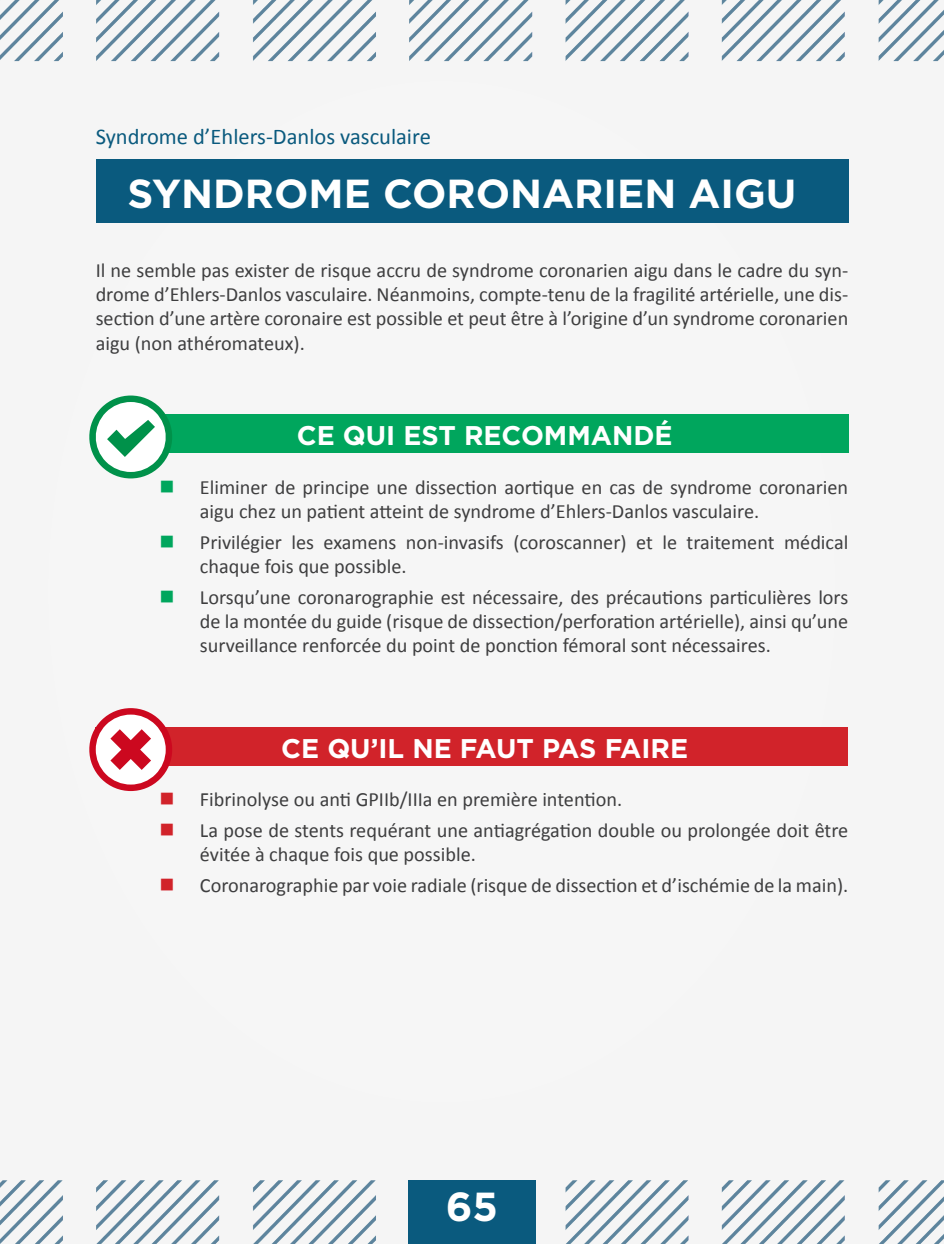
<style>
.page{position:relative;width:944px;height:1244px;background:#fff}
.page>*{position:absolute;margin:0;border:0;box-sizing:border-box;transform-origin:0 0}
.t1{font:700 40.5px "Gotham";color:#fff}
.t2{font:700 27px "Gotham";color:#fff}
.t3{font:22.5px "Calibri";color:#0a5a7e}
.t4{font:20.25px/24.3px "Calibri";color:#3e3e3f}
</style>
<div class="page">
<div style="left:96px;top:159px;width:752px;height:64px;background:#0a5a7e"></div>
<div style="left:96px;top:727px;width:752px;height:38px;background:#d1232a"></div>
<div style="left:96px;top:415px;width:752px;height:38px;background:#00a65d"></div>
<img style="left:0;top:0;width:944px;height:62px">
<img style="left:0;top:1180px;width:944px;height:64px">
<div style="left:408px;top:1180px;width:128px;height:64px;background:#0a5a7e"></div>
<svg style="left:89px;top:708px;width:87px;height:84px"></svg>
<svg style="left:89px;top:395px;width:87px;height:84px"></svg>
<p class="t3" style="left:96px;top:123px;width:337px">Syndrome d’Ehlers-Danlos vasculaire</p>
<p class="t1" style="left:128px;top:171px;width:670px">SYNDROME CORONARIEN AIGU</p>
<p class="t4" style="left:96px;top:258px;width:754px;text-align:justify">Il ne semble pas exister de risque accru de syndrome coronarien aigu dans le cadre du syn&shy;drome d’Ehlers-Danlos vasculaire. Néanmoins, compte-tenu de la fragilité artérielle, une dis&shy;section d’une artère coronaire est possible et peut être à l’origine d’un syndrome coronarien aigu (non athéromateux).</p>
<p class="t2" style="left:297px;top:420px;width:377px">CE QUI EST RECOMMANDÉ</p>
<p class="t4" style="left:200px;top:475px;width:650px">Eliminer de principe une dissection aortique en cas de syndrome coronarien aigu chez un patient atteint de syndrome d’Ehlers-Danlos vasculaire.</p>
<p class="t4" style="left:200px;top:530px;width:650px">Privilégier les examens non-invasifs (coroscanner) et le traitement médical chaque fois que possible.</p>
<p class="t4" style="left:200px;top:585px;width:650px;text-align:justify">Lorsqu’une coronarographie est nécessaire, des précautions particulières lors de la montée du guide (risque de dissection/perforation artérielle), ainsi qu’une surveillance renforcée du point de ponction fémoral sont nécessaires.</p>
<p class="t2" style="left:281px;top:732px;width:408px">CE QU’IL NE FAUT PAS FAIRE</p>
<p class="t4" style="left:200px;top:787px;width:424px">Fibrinolyse ou anti GPIIb/IIIa en première intention.</p>
<p class="t4" style="left:200px;top:818px;width:650px">La pose de stents requérant une antiagrégation double ou prolongée doit être évitée à chaque fois que possible.</p>
<p class="t4" style="left:200px;top:873px;width:650px">Coronarographie par voie radiale (risque de dissection et d’ischémie de la main).</p>
<p class="t1" style="left:446px;top:1183px;width:54px">65</p>
</div>
